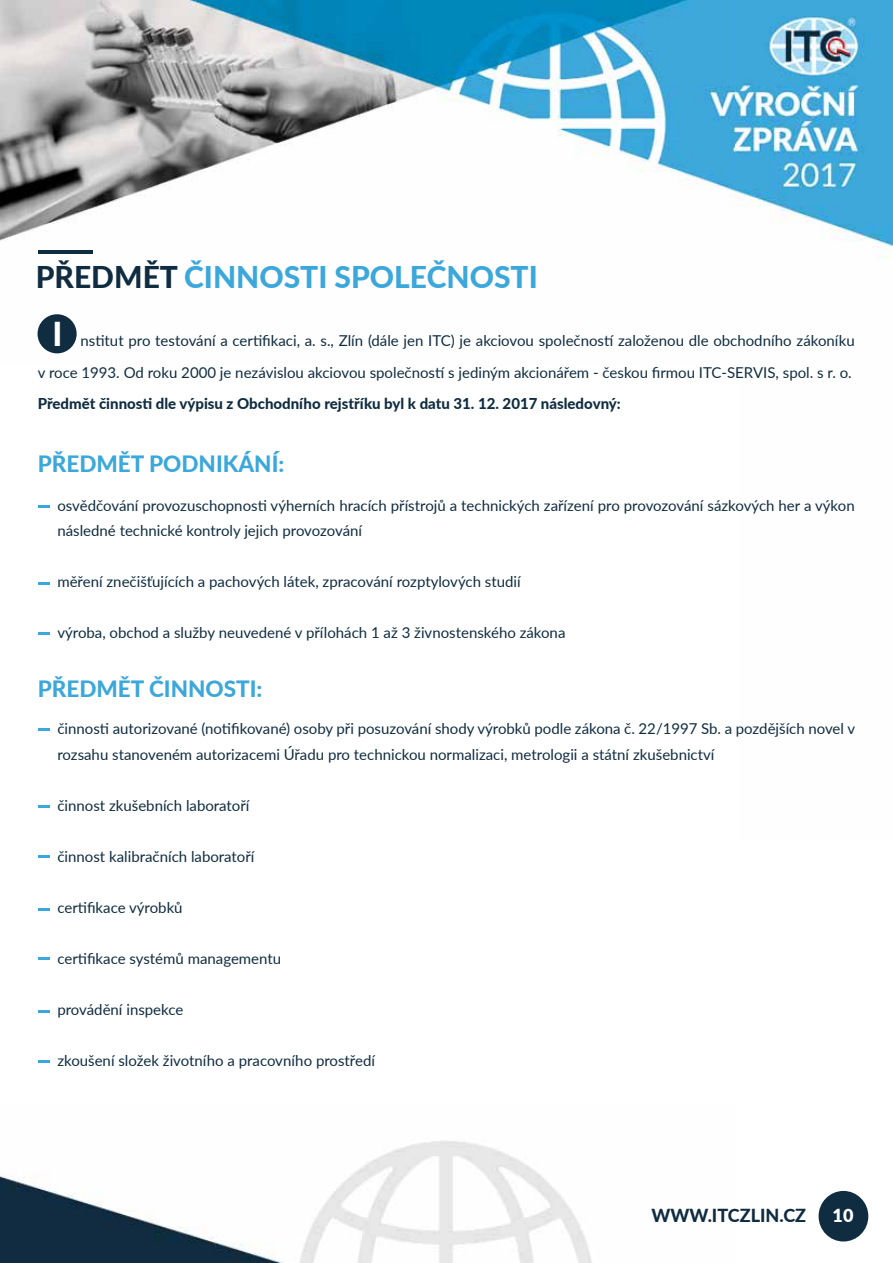
<style>
.page{position:relative;width:893px;height:1263px;background:#fff}
.page>*{position:absolute;margin:0;border:0;box-sizing:border-box;transform-origin:0 0}
.t1{font:800 33px "Lato";color:#fff}
.t2{font:800 30px "Lato";color:#3ba7da}
.t3{font:800 22.5px "Lato";color:#3ba7da}
.t4{font:800 18px "Lato";color:#102c40}
.t5{font:900 18px "Lato";color:#fff}
.t6{font:15px/25.5px "Lato";color:#102c40}
.t7{font:800 15px "Lato";color:#102c40}
.s1{color:#102c40}
</style>
<div class="page">
<img style="left:0;top:0;width:893px;height:1263px">
<div style="left:819px;top:1191px;width:49px;height:50px;background:#102c40;border-radius:50%"></div>
<hr style="left:38px;top:250px;width:54px;height:4px;background:#102c40">
<div style="left:38px;top:314px;width:39px;height:39px;background:#102c40;border-radius:50%"></div>
<svg style="left:38px;top:505px;width:11px;height:3px"></svg>
<svg style="left:38px;top:582px;width:11px;height:3px"></svg>
<svg style="left:38px;top:632px;width:11px;height:3px"></svg>
<svg style="left:38px;top:728px;width:11px;height:3px"></svg>
<svg style="left:38px;top:805px;width:11px;height:3px"></svg>
<svg style="left:38px;top:855px;width:11px;height:3px"></svg>
<svg style="left:38px;top:908px;width:11px;height:3px"></svg>
<svg style="left:38px;top:957px;width:11px;height:3px"></svg>
<svg style="left:38px;top:1010px;width:11px;height:3px"></svg>
<svg style="left:38px;top:1060px;width:11px;height:3px"></svg>
<h2 class="t2" style="left:36px;top:254px;width:503px"><span class="s1">PŘEDMĚT</span> ČINNOSTI SPOLEČNOSTI</h2>
<h1 class="t1" style="left:53px;top:309px;width:11px">I</h1>
<p class="t6" style="left:38px;top:359px;width:815px">v roce 1993. Od roku 2000 je nezávislou akciovou společností s jediným akcionářem - českou firmou ITC-SERVIS, spol. s r. o.</p>
<p class="t7" style="left:38px;top:392px;width:584px">Předmět činnosti dle výpisu z Obchodního rejstříku byl k datu 31. 12. 2017 následovný:</p>
<h3 class="t3" style="left:38px;top:447px;width:248px">PŘEDMĚT PODNIKÁNÍ:</h3>
<p class="t6" style="left:81px;top:327px;width:776px">nstitut pro testování a certifikaci, a. s., Zlín (dále jen ITC) je akciovou společností založenou dle obchodního zákoníku</p>
<p class="t6" style="left:57px;top:492px;width:799px">osvědčování provozuschopnosti výherních hracích přístrojů a technických zařízení pro provozování sázkových her a výkon následné technické kontroly jejich provozování</p>
<p class="t6" style="left:57px;top:568px;width:465px">měření znečišťujících a pachových látek, zpracování rozptylových studií</p>
<p class="t6" style="left:57px;top:619px;width:510px">výroba, obchod a služby neuvedené v přílohách 1 až 3 živnostenského zákona</p>
<h3 class="t3" style="left:38px;top:672px;width:226px">PŘEDMĚT ČINNOSTI:</h3>
<p class="t6" style="left:57px;top:715px;width:799px">činnosti autorizované (notifikované) osoby při posuzování shody výrobků podle zákona č. 22/1997 Sb. a pozdějších novel v rozsahu stanoveném autorizacemi Úřadu pro technickou normalizaci, metrologii a státní zkušebnictví</p>
<p class="t6" style="left:57px;top:792px;width:194px">činnost zkušebních laboratoří</p>
<p class="t6" style="left:57px;top:843px;width:199px">činnost kalibračních laboratoří</p>
<p class="t6" style="left:57px;top:894px;width:127px">certifikace výrobků</p>
<p class="t6" style="left:57px;top:945px;width:225px">certifikace systémů managementu</p>
<p class="t6" style="left:57px;top:996px;width:127px">provádění inspekce</p>
<p class="t6" style="left:57px;top:1047px;width:319px">zkoušení složek životního a pracovního prostředí</p>
<p class="t4" style="left:651px;top:1202px;width:156px">WWW.ITCZLIN.CZ</p>
<p class="t5" style="left:833px;top:1202px;width:22px">10</p>
</div>
